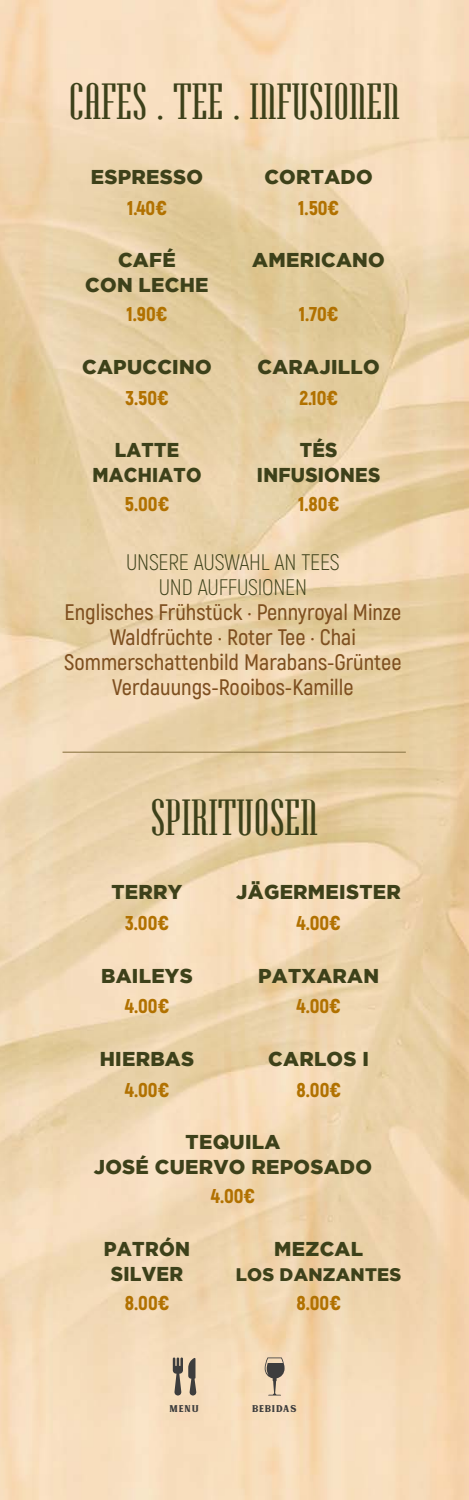
<style>
.page{position:relative;width:469px;height:1500px;background:#fff}
.page>*{position:absolute;margin:0;border:0;box-sizing:border-box;transform-origin:0 0}
.t1{font:43.75px "Hamerslag DEMO";letter-spacing:.01em;color:#3d411a}
.t2{font:600 22.5px/25px "Akrobat";color:#7e4f1f;text-align:center}
.t3{font:300 22.5px/25px "Akrobat";letter-spacing:-.01em;color:#3d411a;text-align:center}
.t4{font:900 20px/25px "Gotham";letter-spacing:.015em;color:#3d411a;text-align:center}
.t5{font:900 20px "Akrobat";color:#b17100}
.t6{font:900 20px/25px "Gotham";letter-spacing:.015em;color:#3d411a;text-align:center;scale:.93 1}
.t7{font:900 20px/25px "Gotham";letter-spacing:.015em;color:#3d411a;text-align:center;scale:.94 1}
.t8{font:900 20px/25px "Gotham";letter-spacing:.015em;color:#3d411a;text-align:center;scale:.95 1}
.t9{font:900 18.12px "Gotham";letter-spacing:.015em;color:#3d411a}
.t10{font:13.75px "MUARADEMO";letter-spacing:.05em;color:#3d3d3d}
</style>
<div class="page">
<hr style="left:62px;top:752px;width:172px;height:1px;background:#998353">
<hr style="left:234px;top:752px;width:172px;height:1px;background:#998353">
<svg style="left:173px;top:1358px;width:23px;height:38px"></svg>
<svg style="left:265px;top:1357px;width:19px;height:39px"></svg>
<h1 class="t1" style="left:69px;top:69px;width:332px">CAFES . TEE . INFUSIONEN</h1>
<p class="t4" style="left:91px;top:164px;width:114px">ESPRESSO</p>
<p class="t4" style="left:264px;top:164px;width:110px">CORTADO</p>
<p class="t5" style="left:127px;top:195px;width:41px">1.40€</p>
<p class="t5" style="left:298px;top:195px;width:42px">1.50€</p>
<p class="t4" style="left:85px;top:247px;width:125px">CAFÉ<br>CON LECHE</p>
<p class="t4" style="left:252px;top:247px;width:134px">AMERICANO</p>
<p class="t5" style="left:126px;top:301px;width:42px">1.90€</p>
<p class="t5" style="left:299px;top:301px;width:41px">1.70€</p>
<p class="t4" style="left:82px;top:354px;width:131px">CAPUCCINO</p>
<p class="t4" style="left:257px;top:354px;width:124px">CARAJILLO</p>
<p class="t5" style="left:125px;top:385px;width:45px">3.50€</p>
<p class="t5" style="left:299px;top:385px;width:40px">2.10€</p>
<p class="t6" style="left:92px;top:437px;width:119px">LATTE<br>MACHIATO</p>
<p class="t7" style="left:257px;top:437px;width:133px">TÉS<br>INFUSIONES</p>
<p class="t5" style="left:125px;top:491px;width:46px">5.00€</p>
<p class="t5" style="left:298px;top:491px;width:42px">1.80€</p>
<p class="t3" style="left:126px;top:549px;width:215px">UNSERE AUSWAHL AN TEES<br>UND AUFFUSIONEN</p>
<p class="t2" style="left:64px;top:600px;width:339px">Englisches Frühstück · Pennyroyal Minze Waldfrüchte · Roter Tee · Chai Sommerschattenbild Marabans-Grüntee Verdauungs-Rooibos-Kamille</p>
<h1 class="t1" style="left:151px;top:785px;width:168px">SPIRITUOSEN</h1>
<p class="t4" style="left:111px;top:879px;width:72px">TERRY</p>
<p class="t4" style="left:236px;top:879px;width:166px">JÄGERMEISTER</p>
<p class="t5" style="left:125px;top:910px;width:45px">3.00€</p>
<p class="t5" style="left:296px;top:910px;width:46px">4.00€</p>
<p class="t4" style="left:101px;top:963px;width:93px">BAILEYS</p>
<p class="t4" style="left:258px;top:963px;width:123px">PATXARAN</p>
<p class="t5" style="left:125px;top:993px;width:46px">4.00€</p>
<p class="t5" style="left:296px;top:993px;width:46px">4.00€</p>
<p class="t4" style="left:100px;top:1046px;width:96px">HIERBAS</p>
<p class="t4" style="left:268px;top:1046px;width:102px">CARLOS I</p>
<p class="t5" style="left:125px;top:1077px;width:46px">4.00€</p>
<p class="t5" style="left:296px;top:1077px;width:46px">8.00€</p>
<p class="t4" style="left:94px;top:1129px;width:280px">TEQUILA<br>JOSÉ CUERVO REPOSADO</p>
<p class="t5" style="left:211px;top:1183px;width:46px">4.00€</p>
<p class="t8" style="left:104px;top:1236px;width:92px">PATRÓN<br>SILVER</p>
<p class="t4" style="left:274px;top:1236px;width:90px">MEZCAL</p>
<p class="t9" style="left:236px;top:1264px;width:167px">LOS DANZANTES</p>
<p class="t5" style="left:125px;top:1290px;width:46px">8.00€</p>
<p class="t5" style="left:296px;top:1290px;width:46px">8.00€</p>
<p class="t10" style="left:170px;top:1399px;width:31px">MENU</p>
<p class="t10" style="left:252px;top:1399px;width:46px">BEBIDAS</p>
</div>
